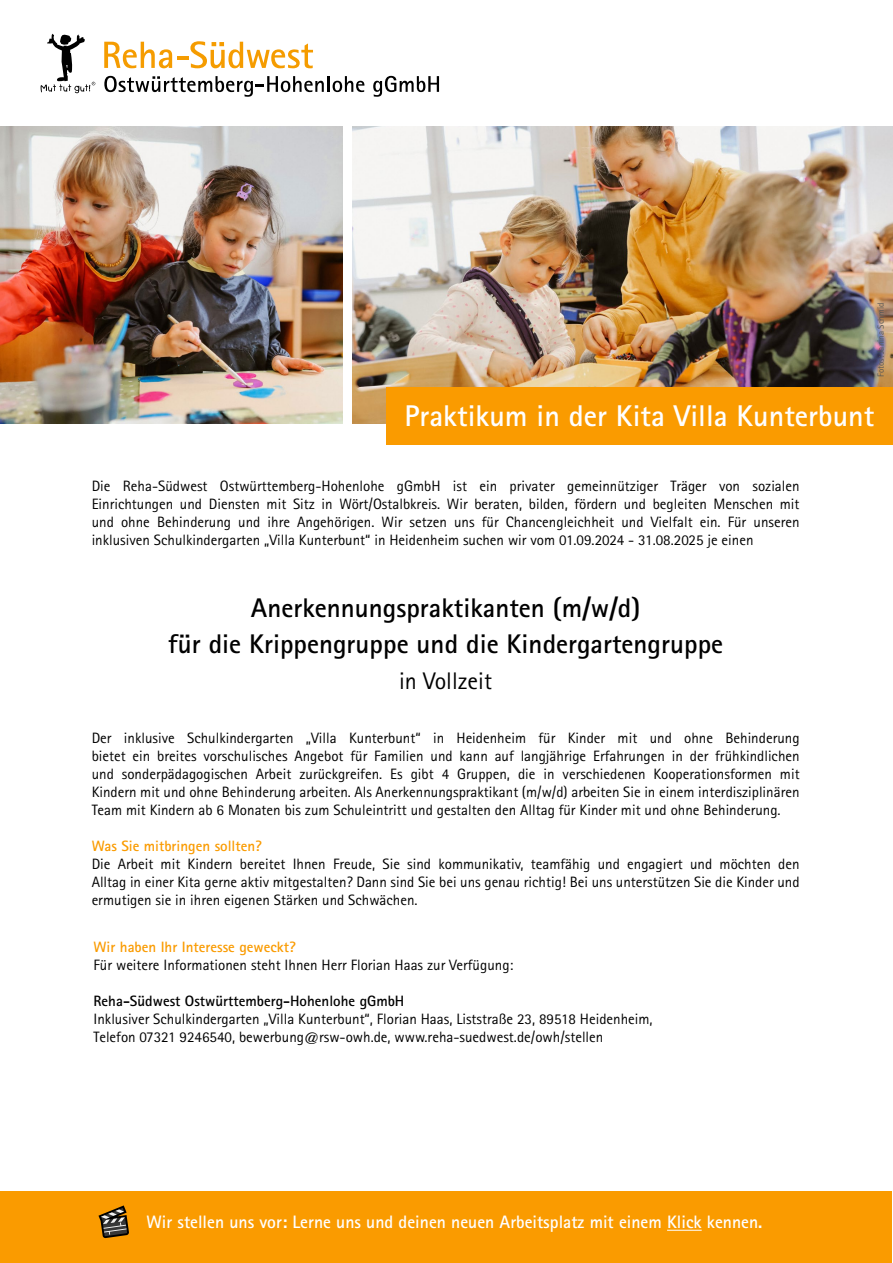
<style>
.page{position:relative;width:893px;height:1263px;background:#fff}
.page>*{position:absolute;margin:0;border:0;box-sizing:border-box;transform-origin:0 0}
.t1{font:700 30px "Rotis Sans Serif Std";color:#fff}
.t2{font:700 27px/36px "Rotis Sans Serif Std";color:#000;text-align:center}
.t3{font:24px "Rotis Sans Serif Std";color:#000}
.t4{font:700 18px "Rotis Sans Serif Std";color:#fff}
.t5{font:15px/18px "Rotis Sans Serif Std";color:#000;text-align:justify}
.t6{font:700 15px "Rotis Sans Serif Std";color:#fa9b00}
.t7{font:700 15px "Rotis Sans Serif Std";color:#000}
.t8{font:9px "Rotis Sans Serif Std";color:#585856}
</style>
<div class="page">
<svg style="left:104px;top:41px;width:209px;height:27px"></svg>
<svg style="left:41px;top:34px;width:54px;height:59px"></svg>
<svg style="left:104px;top:76px;width:260px;height:21px"></svg>
<svg style="left:373px;top:76px;width:66px;height:21px"></svg>
<img style="left:0;top:126px;width:343px;height:298px">
<img style="left:353px;top:126px;width:540px;height:298px">
<div style="left:386px;top:387px;width:507px;height:57px;background:#fa9b00"></div>
<div style="left:1px;top:1191px;width:891px;height:71px;background:#fa9b00"></div>
<hr style="left:667px;top:1230px;width:35px;height:1px;background:#fff">
<p class="t8" style="left:875px;top:377px;width:76px;rotate:-90deg">Fotos: Janina Schmid</p>
<h1 class="t1" style="left:404px;top:397px;width:471px">Praktikum in der Kita Villa Kunterbunt</h1>
<p class="t5" style="left:92px;top:477px;width:709px">Die Reha-Südwest Ostwürttemberg-Hohenlohe gGmbH ist ein privater gemeinnütziger Träger von sozialen Einrichtungen und Diensten mit Sitz in Wört/Ostalbkreis. Wir beraten, bilden, fördern und begleiten Menschen mit und ohne Behinderung und ihre Angehörigen. Wir setzen uns für Chancengleichheit und Vielfalt ein. Für unseren inklusiven Schulkindergarten „Villa Kunterbunt“ in Heidenheim suchen wir vom 01.09.2024 - 31.08.2025 je einen</p>
<h2 class="t2" style="left:168px;top:590px;width:556px">Anerkennungspraktikanten (m/w/d)<br>für die Krippengruppe und die Kindergartengruppe</h2>
<h3 class="t3" style="left:399px;top:667px;width:94px">in Vollzeit</h3>
<p class="t5" style="left:92px;top:729px;width:709px">Der inklusive Schulkindergarten „Villa Kunterbunt“ in Heidenheim für Kinder mit und ohne Behinderung bietet ein breites vorschulisches Angebot für Familien und kann auf langjährige Erfahrungen in der frühkindlichen und sonderpädagogischen Arbeit zurückgreifen. Es gibt 4 Gruppen, die in verschiedenen Kooperationsformen mit Kindern mit und ohne Behinderung arbeiten. Als Anerkennungspraktikant (m/w/d) arbeiten Sie in einem interdisziplinären Team mit Kindern ab 6 Monaten bis zum Schuleintritt und gestalten den Alltag für Kinder mit und ohne Behinderung.</p>
<p class="t6" style="left:92px;top:837px;width:172px">Was Sie mitbringen sollten?</p>
<p class="t5" style="left:92px;top:855px;width:709px">Die Arbeit mit Kindern bereitet Ihnen Freude, Sie sind kommunikativ, teamfähig und engagiert und möchten den Alltag in einer Kita gerne aktiv mitgestalten? Dann sind Sie bei uns genau richtig! Bei uns unterstützen Sie die Kinder und ermutigen sie in ihren eigenen Stärken und Schwächen.</p>
<p class="t6" style="left:94px;top:937px;width:204px">Wir haben Ihr Interesse geweckt?</p>
<p class="t5" style="left:94px;top:956px;width:421px">Für weitere Informationen steht Ihnen Herr Florian Haas zur Verfügung:</p>
<p class="t7" style="left:94px;top:991px;width:312px">Reha-Südwest Ostwürttemberg-Hohenlohe gGmbH</p>
<p class="t5" style="left:94px;top:1010px;width:561px">Inklusiver Schulkindergarten „Villa Kunterbunt“, Florian Haas, Liststraße 23, 89518 Heidenheim,<br>Telefon 07321 9246540, bewerbung@rsw-owh.de, www.reha-suedwest.de/owh/stellen</p>
<p class="t4" style="left:146px;top:1211px;width:617px">Wir stellen uns vor: Lerne uns und deinen neuen Arbeitsplatz mit einem Klick kennen.</p>
</div>
